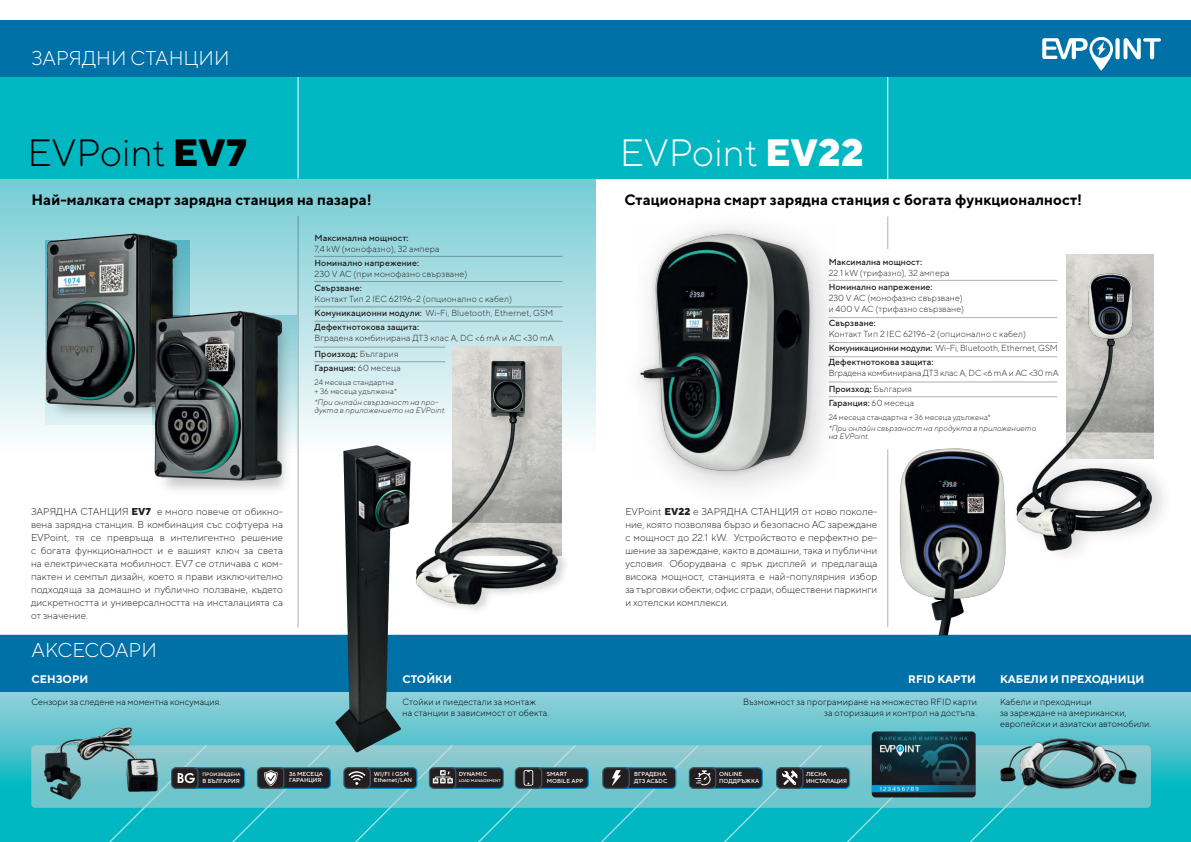
<style>
.page{position:relative;width:1191px;height:842px;background:#fff}
.page>*{position:absolute;margin:0;border:0;box-sizing:border-box;transform-origin:0 0}
.t1{font:300 38px "TT Norms";color:#fff}
.t2{font:300 38px "TT Norms";color:#000}
.t3{font:300 20px "TT Norms";color:#fff}
.t4{font:700 15px "TT Norms";letter-spacing:.005em;color:#000}
.t5{font:700 11px "TT Norms";color:#fff}
.t6{font:300 10px/13px "TT Norms";color:#231f20;text-align:justify}
.t7{font:300 9px/11px "TT Norms";letter-spacing:.01em;color:#000}
.t8{font:300 8.8px/11px "TT Norms";letter-spacing:.01em;color:#231f20}
.t9{font:500 8.8px/14px "TT Norms";letter-spacing:.01em;color:#231f20}
.t10{font:300 8.8px/16px "TT Norms";letter-spacing:-.01em;color:#231f20}
.t11{font:italic 300 7.8px/8px "TT Norms";letter-spacing:.005em;color:#231f20}
.t12{font:300 7.8px/9px "TT Norms";letter-spacing:.01em;color:#231f20}
.t13{font:500 5.8px/7.4px "TT Norms";color:#fff}
.t14{font:500 5.8px/7.4px "TT Norms";letter-spacing:-.025em;color:#fff}
.t15{font:500 4.8px "TT Norms";color:#fff}
.t16{font:500 4px "TT Norms";letter-spacing:-.01em;color:#fff}
.s1{font-weight:800}
.s2{font-weight:500}
.s3{font-weight:300}
.s4{font-style:normal}
</style>
<div class="page">
<svg style="left:0;top:179px;width:595px;height:314px;background:#b0e0e5"></svg>
<div style="left:0;top:20px;width:1191px;height:159px;background:#00b7c2"></div>
<svg style="left:0;top:691px;width:1191px;height:151px;background:#5bc4cf"></svg>
<div style="left:0;top:635px;width:1191px;height:56px;background:#0071a7"></div>
<div style="left:838px;top:808px;width:107px;height:34px;background:#00b7c2"></div>
<div style="left:961px;top:808px;width:107px;height:34px;background:#00b7c2"></div>
<div style="left:31px;top:745px;width:1119px;height:63px;background:linear-gradient(to bottom,#92cad0,#64c4ca);border-radius:4px"></div>
<hr style="left:887px;top:73px;width:1px;height:107px;background:#fff">
<hr style="left:298px;top:73px;width:1px;height:106px;background:#fff">
<div style="left:0;top:20px;width:1191px;height:57px;background:#0071a7"></div>
<svg style="left:1042px;top:37px;width:118px;height:34px"></svg>
<img style="left:452px;top:346px;width:109px;height:9px">
<img style="left:37px;top:723px;width:128px;height:82px">
<img style="left:997px;top:734px;width:141px;height:59px">
<img style="left:867px;top:728px;width:113px;height:74px">
<img style="left:33px;top:215px;width:154px;height:211px">
<img style="left:141px;top:290px;width:153px;height:203px">
<img style="left:412px;top:355px;width:160px;height:255px">
<img style="left:415px;top:356px;width:145px;height:252px">
<img style="left:327px;top:437px;width:90px;height:317px">
<img style="left:638px;top:224px;width:198px;height:255px">
<img style="left:891px;top:448px;width:122px;height:188px">
<img style="left:1003px;top:254px;width:161px;height:318px">
<img style="left:1008px;top:268px;width:146px;height:286px">
<hr style="left:298px;top:216px;width:1px;height:412px;background:#adb2af">
<hr style="left:887px;top:449px;width:1px;height:178px;background:#adb2af">
<hr style="left:314px;top:256px;width:248px;height:1px;background:#adb2af">
<hr style="left:314px;top:281px;width:248px;height:1px;background:#adb2af">
<hr style="left:314px;top:306px;width:248px;height:1px;background:#adb2af">
<hr style="left:314px;top:321px;width:248px;height:1px;background:#adb2af">
<hr style="left:314px;top:347px;width:131px;height:1px;background:#adb2af">
<hr style="left:314px;top:361px;width:131px;height:1px;background:#adb2af">
<hr style="left:828px;top:280px;width:229px;height:1px;background:#adb2af">
<hr style="left:828px;top:317px;width:229px;height:1px;background:#adb2af">
<hr style="left:828px;top:342px;width:229px;height:1px;background:#adb2af">
<hr style="left:828px;top:356px;width:229px;height:1px;background:#adb2af">
<hr style="left:828px;top:382px;width:229px;height:1px;background:#adb2af">
<hr style="left:828px;top:396px;width:229px;height:1px;background:#adb2af">
<hr style="left:887px;top:217px;width:1px;height:32px;background:#adb2af">
<div style="left:173px;top:768px;width:71px;height:20px;background:#231f20;border-radius:4px"></div>
<div style="left:173px;top:767px;width:72px;height:22px;border:1px solid #008ac0;border-radius:4px"></div>
<div style="left:258px;top:767px;width:73px;height:22px;border:1px solid #008ac0;border-radius:4px"></div>
<div style="left:344px;top:768px;width:26px;height:20px;background:#231f20;border-radius:4px"></div>
<div style="left:343px;top:767px;width:28px;height:22px;border:1px solid #405866;border-radius:4px"></div>
<div style="left:432px;top:768px;width:71px;height:20px;background:#231f20;border-radius:4px"></div>
<div style="left:431px;top:767px;width:73px;height:22px;border:1px solid #008ac0;border-radius:4px"></div>
<div style="left:429px;top:767px;width:27px;height:22px;border:1px solid #405866;border-radius:4px"></div>
<div style="left:517px;top:768px;width:71px;height:20px;background:#231f20;border-radius:4px"></div>
<div style="left:516px;top:767px;width:73px;height:22px;border:1px solid #008ac0;border-radius:4px"></div>
<div style="left:778px;top:768px;width:71px;height:20px;background:#231f20;border-radius:4px"></div>
<div style="left:777px;top:767px;width:73px;height:22px;border:1px solid #008ac0;border-radius:4px"></div>
<svg style="left:592px;top:745px;width:230px;height:97px;background:#43a7ae"></svg>
<svg style="left:347px;top:745px;width:106px;height:97px;background:#43a4ac"></svg>
<svg style="left:224px;top:745px;width:106px;height:97px;background:#42a5ad"></svg>
<svg style="left:101px;top:745px;width:106px;height:97px;background:#48aab1"></svg>
<svg style="left:469px;top:745px;width:107px;height:97px;background:#41a3ab"></svg>
<p class="t3" style="left:32px;top:46px;width:200px">ЗАРЯДНИ СТАНЦИИ</p>
<p class="t2" style="left:28px;top:129px;width:221px">ЕVPoint <span class="s1">EV7</span></p>
<p class="t1" style="left:620px;top:129px;width:246px">ЕVPoint <span class="s1">EV22</span></p>
<p class="t4" style="left:32px;top:190px;width:342px">Най-малката смарт зарядна станция на пазара!</p>
<p class="t4" style="left:624px;top:190px;width:459px">Стационарна смарт зарядна станция с богата функционалност!</p>
<p class="t8" style="left:314px;top:232px;width:126px"><span class="s2">Максимална мощност:<br></span>7,4 kW (монофазно), 32 ампера</p>
<p class="t8" style="left:314px;top:257px;width:154px"><span class="s2">Номинално напрежение:<br></span>230 V AC (при монофазно свързване)</p>
<p class="t8" style="left:314px;top:282px;width:199px"><span class="s2">Свързване:<br></span>Контакт Тип 2 IEC 62196-2 (опционално с кабел)</p>
<p class="t9" style="left:314px;top:306px;width:240px">Комуникационни модули: <span class="s3">Wi-Fi, Bluetooth, Ethernet, GSM<br></span>Дефектнотокова защита:</p>
<p class="t8" style="left:314px;top:330px;width:241px;line-height:16px">Вградена комбинирана ДТЗ клас A, DC &lt;6 mA и AC &lt;30 mA<br><span class="s2">Произход:</span> България</p>
<p class="t9" style="left:314px;top:361px;width:88px">Гаранция: <span class="s3">60 месеца</span></p>
<p class="t12" style="left:314px;top:378px;width:84px">24 месеца стандартна + 36 месеца удължена*</p>
<p class="t11" style="left:314px;top:398px;width:133px">*При онлайн свързаност на про&shy;дукта в приложението на EVPoint.</p>
<p class="t8" style="left:828px;top:256px;width:122px"><span class="s2">Максимална мощност:<br></span>22.1 kW (трифазно), 32 ампера</p>
<p class="t8" style="left:828px;top:281px;width:137px"><span class="s2">Номинално напрежение:<br></span>230 V AC (монофазно свързване) и 400 V AC (трифазно свързване)</p>
<p class="t8" style="left:828px;top:317px;width:199px"><span class="s2">Свързване:<br></span>Контакт Тип 2 IEC 62196-2 (опционално с кабел)</p>
<p class="t9" style="left:828px;top:341px;width:231px">Комуникационни модули: <span class="s3">Wi-Fi, Bluetooth, Ethernet, GSM<br></span>Дефектнотокова защита:</p>
<p class="t10" style="left:828px;top:365px;width:232px">Вградена комбинирана ДТЗ клас A, DC &lt;6 mA и AC &lt;30 mA<br><span class="s2">Произход:</span> България</p>
<p class="t9" style="left:828px;top:396px;width:87px">Гаранция: <span class="s3">60 месеца</span></p>
<p class="t11" style="left:828px;top:412px;width:209px;line-height:11px"><span class="s4">24 месеца стандартна + 36 месеца удължена*<br></span>*При онлайн свързаност на продукта в приложението</p>
<p class="t11" style="left:828px;top:432px;width:42px">на EVPoint.</p>
<p class="t6" style="left:31px;top:505px;width:254px">ЗАРЯДНА СТАНЦИЯ <span class="s1">EV7</span> e много повече от обикно&shy;вена зарядна станция. В комбинация със софтуера на EVPoint, тя се превръща в интелигентно решение с богата функционалност и е вашият ключ за света на електрическата мобилност. EV7 се отличава с ком&shy;пактен и семпъл дизайн, което я прави изключително подходяща за домашно и публично ползване, където дискретността и универсалността на инсталацията са от значение.</p>
<p class="t6" style="left:625px;top:505px;width:254px">EVPoint <span class="s1">EV22</span> е ЗАРЯДНА СТАНЦИЯ от ново поколе&shy;ние, която позволява бързо и безопасно AC зареждане с мощност до 22.1 kW. Устройството е перфектно ре&shy;шение за зареждане, както в домашни, така и публични условия. Оборудвана с ярък дисплей и предлагаща висока мощност, станцията е най-популярния избор за търговки обекти, офис сгради, обществени паркинги и хотелски комплекси.</p>
<p class="t3" style="left:32px;top:638px;width:127px">АКСЕСОАРИ</p>
<p class="t5" style="left:32px;top:673px;width:58px">СЕНЗОРИ</p>
<p class="t5" style="left:402px;top:673px;width:51px">СТОЙКИ</p>
<p class="t5" style="left:908px;top:673px;width:69px">RFID КАРТИ</p>
<p class="t5" style="left:1000px;top:673px;width:146px">КАБЕЛИ И ПРЕХОДНИЦИ</p>
<p class="t7" style="left:32px;top:696px;width:191px">Сензори за следене на моментна консумация.</p>
<p class="t7" style="left:402px;top:696px;width:148px">Стойки и пиедестали за монтаж<br>на станции в зависимост от обекта.</p>
<p class="t7" style="left:743px;top:696px;width:235px;text-align:right">Възможност за програмиране на множество RFID карти за оторизация и контрол на достъпа.</p>
<p class="t7" style="left:1000px;top:696px;width:153px">Кабели и преходници<br>за зареждане на американски, европейски и азиатски автомобили.</p>
<p class="t15" style="left:202px;top:771px;width:40px">ПРОИЗВЕДЕНА</p>
<p class="t13" style="left:202px;top:777px;width:39px">В БЪЛГАРИЯ</p>
<p class="t13" style="left:289px;top:771px;width:35px;line-height:6.4px">36 МЕСЕЦА<br>ГАРАНЦИЯ</p>
<p class="t13" style="left:547px;top:770px;width:38px">SMART<br>MOBILE APP</p>
<p class="t13" style="left:634px;top:770px;width:35px">ВГРАДЕНА<br>ДТЗ AC&amp;DC</p>
<p class="t13" style="left:719px;top:770px;width:42px">ONLINE<br>ПОДДРЪЖКА</p>
<p class="t14" style="left:806px;top:770px;width:43px">ЛЕСНА<br>ИНСТАЛАЦИЯ</p>
<p class="t13" style="left:374px;top:771px;width:40px;line-height:6.4px">WI/FI I GSM<br>Ethernet/LAN</p>
<p class="t13" style="left:459px;top:770px;width:30px">DYNAMIC</p>
<p class="t16" style="left:459px;top:778px;width:43px">LOAD MANAGEMENT</p>
</div>
